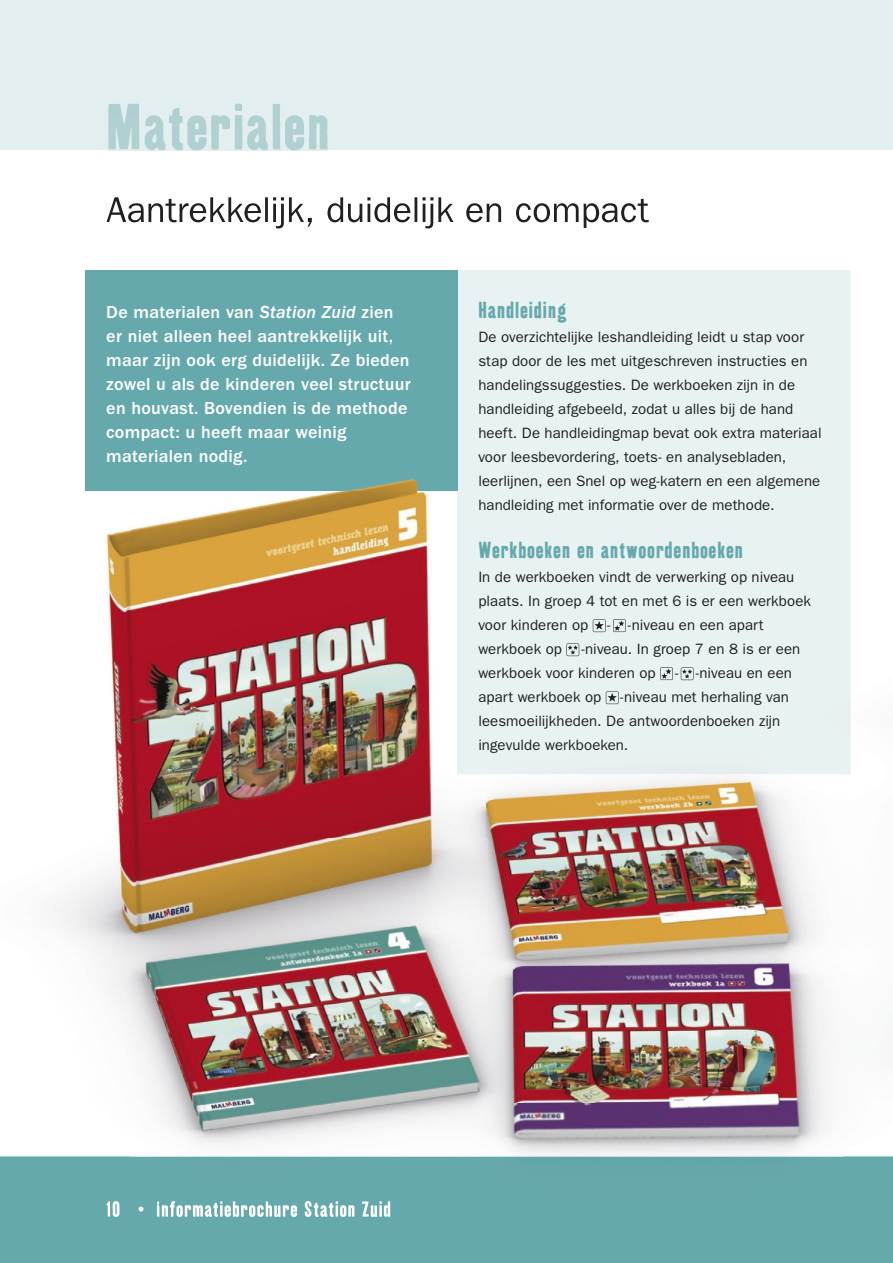
<style>
.page{position:relative;width:893px;height:1263px;background:#fff}
.page>*{position:absolute;margin:0;border:0;box-sizing:border-box;transform-origin:0 0}
.t1{font:22.5px "Kipp OT No One";letter-spacing:.05em;color:#66a9ad}
.t2{font:500 18px/24px "ITC Franklin Gothic Std";letter-spacing:.015em;color:#fff}
.t3{font:15px/24px "ITC Franklin Gothic Std";letter-spacing:.005em;color:#20201e}
.s1{font-family:"ITC Franklin Gothic Std Med It";font-weight:400}
</style>
<div class="page">
<div style="left:0;top:0;width:893px;height:150px;background:#e2eeef"></div>
<img style="left:0;top:529px;width:131px;height:628px">
<img style="left:131px;top:491px;width:356px;height:666px">
<img style="left:487px;top:777px;width:356px;height:380px">
<div style="left:457px;top:270px;width:393px;height:504px;background:#e9f2f3"></div>
<div style="left:85px;top:270px;width:372px;height:221px;background:#66a9ad"></div>
<div style="left:0;top:1157px;width:892px;height:106px;background:#66a9ad"></div>
<img style="left:107px;top:1201px;width:13px;height:16px">
<img style="left:122px;top:1206px;width:21px;height:9px">
<img style="left:145px;top:1201px;width:245px;height:16px">
<img style="left:108px;top:117px;width:220px;height:33px">
<img style="left:107px;top:197px;width:542px;height:31px">
<img style="left:892px;top:693px;width:1px;height:569px">
<svg style="left:593px;top:619px;width:13px;height:13px"></svg>
<svg style="left:613px;top:619px;width:13px;height:13px"></svg>
<svg style="left:566px;top:643px;width:13px;height:13px"></svg>
<svg style="left:660px;top:667px;width:13px;height:13px"></svg>
<svg style="left:681px;top:667px;width:12px;height:13px"></svg>
<svg style="left:606px;top:691px;width:13px;height:13px"></svg>
<p class="t2" style="left:106px;top:300px;width:306px">De materialen van <span class="s1">Station Zuid</span> zien er niet alleen heel aantrekkelijk uit, maar zijn ook erg duidelijk. Ze bieden zowel u als de kinderen veel structuur en houvast. Bovendien is de methode compact: u heeft maar weinig materialen nodig.</p>
<h1 class="t1" style="left:478px;top:296px;width:90px">Handleiding</h1>
<p class="t3" style="left:478px;top:325px;width:345px">De overzichtelijke leshandleiding leidt u stap voor stap door de les met uitgeschreven instructies en handelingssuggesties. De werkboeken zijn in de handleiding afgebeeld, zodat u alles bij de hand heeft. De handleidingmap bevat ook extra materiaal voor leesbevordering, toets- en analysebladen, leerlijnen, een Snel op weg-katern en een algemene handleiding met informatie over de methode.</p>
<h1 class="t1" style="left:478px;top:536px;width:266px">Werkboeken en antwoordenboeken</h1>
<p class="t3" style="left:478px;top:565px;width:334px">In de werkboeken vindt de verwerking op niveau plaats. In groep 4 tot en met 6 is er een werkboek voor kinderen op</p>
<p class="t3" style="left:607px;top:613px;width:158px">- -niveau en een apart</p>
<p class="t3" style="left:478px;top:637px;width:323px;text-indent:103px">-niveau. In groep 7 en 8 is er een werkboek voor kinderen op</p>
<p class="t3" style="left:478px;top:637px;width:85px">werkboek op</p>
<p class="t3" style="left:675px;top:661px;width:118px">- -niveau en een</p>
<p class="t3" style="left:478px;top:685px;width:312px;text-indent:142px">-niveau met herhaling van leesmoeilijkheden. De antwoordenboeken zijn ingevulde werkboeken.</p>
<p class="t3" style="left:478px;top:685px;width:124px">apart werkboek op</p>
</div>
